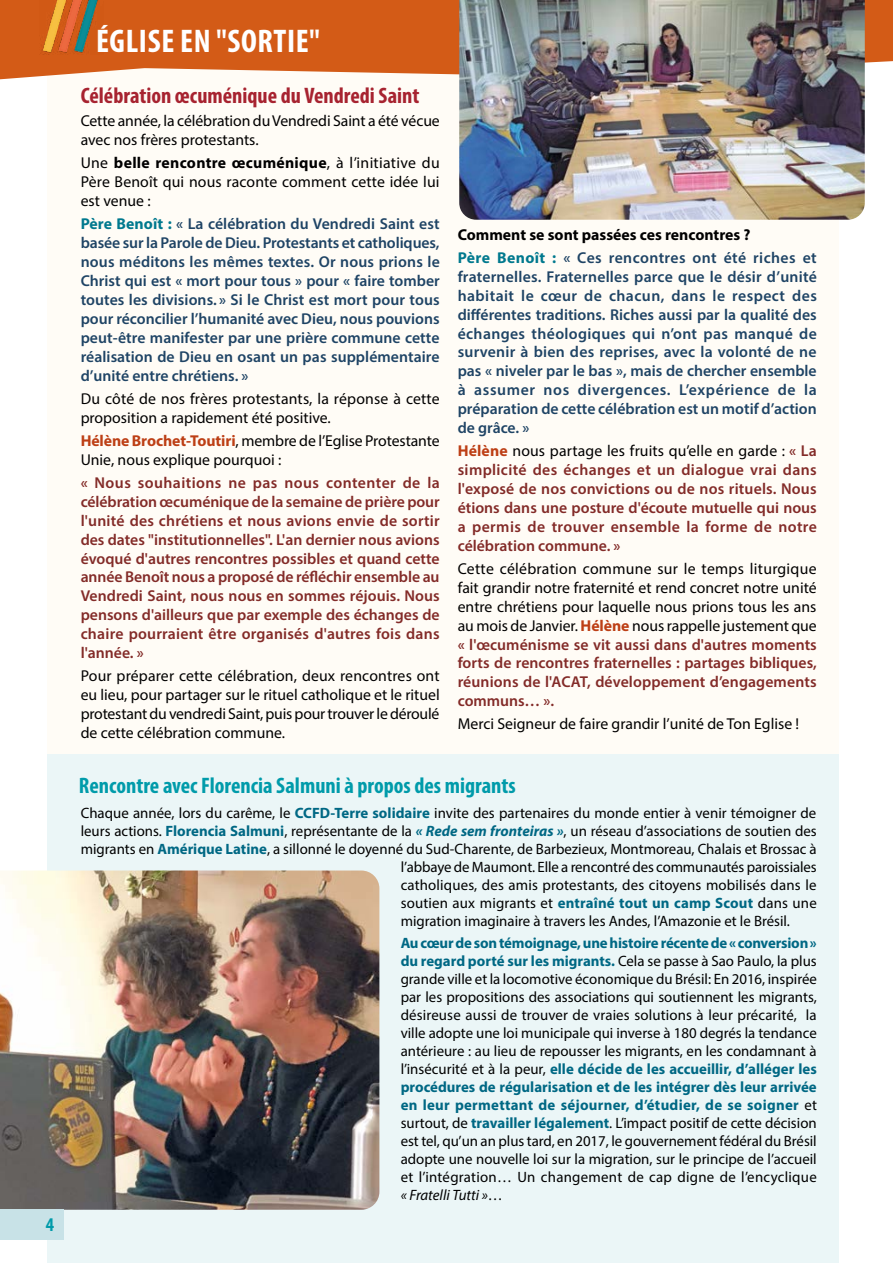
<style>
.page{position:relative;width:893px;height:1263px;background:#fff}
.page>*{position:absolute;margin:0;border:0;box-sizing:border-box;transform-origin:0 0}
.t1{font:700 condensed 32.85px "Myriad Pro";letter-spacing:.02em;color:#fff}
.t2{font:700 condensed 22.5px "Myriad Pro";color:#009baa}
.t3{font:700 condensed 22.5px "Myriad Pro";color:#a72330}
.t4{font:700 condensed 19.5px "Myriad Pro";color:#009baa}
.t5{font:15.75px/18.9px "Myriad Pro";color:#000}
.t6{font:600 15.75px/18.9px "Myriad Pro";color:#1f4465;text-align:justify}
.t7{font:600 15.75px/18.9px "Myriad Pro";letter-spacing:.015em;color:#832b28;text-align:justify}
.t8{font:700 15.75px/23.1px "Myriad Pro";color:#000}
.t9{font:15px/18px "Myriad Pro";color:#000;text-align:justify}
.s1{font-weight:700}
.s2{font-weight:700;color:#00798e}
.s3{font-weight:700;color:#bd3f15}
.s4{color:#00798e}
.s5{font-weight:600;color:#1f4465}
.s6{font-weight:400;color:#000}
.s7{font-weight:600;color:#832b28}
.s8{font-weight:700;color:#006884}
.s9{font-weight:700;font-style:italic;color:#006884}
.s10{font-style:italic}
</style>
<div class="page">
<div style="left:47px;top:754px;width:792px;height:509px;background:#ebf6f7"></div>
<div style="left:47px;top:64px;width:792px;height:690px;background:#fffcf6"></div>
<svg style="left:0;top:0;width:893px;height:79px;background:#d76c2e"></svg>
<img style="left:39px;top:0;width:65px;height:54px">
<img style="left:459px;top:0;width:406px;height:220px">
<img style="left:0;top:870px;width:379px;height:340px">
<div style="left:0;top:1210px;width:64px;height:30px;background:#c8e2e7"></div>
<h3 class="t4" style="left:46px;top:1212px;width:10px">4</h3>
<h1 class="t1" style="left:96px;top:20px;width:226px">ÉGLISE EN "SORTIE"</h1>
<h2 class="t3" style="left:81px;top:82px;width:340px">Célébration œcuménique du Vendredi Saint</h2>
<p class="t5" style="left:81px;top:111px;width:361px">Cette année, la célébration du Vendredi Saint a été vécue avec nos frères protestants.</p>
<p class="t5" style="left:81px;top:153px;width:361px;text-align:justify">Une <span class="s1">belle rencontre œcuménique</span>, à l’initiative du Père Benoît qui nous raconte comment cette idée lui est venue :</p>
<p class="t6" style="left:81px;top:214px;width:361px"><span class="s2">Père Benoît :</span> « La célébration du Vendredi Saint est basée sur la Parole de Dieu. Protestants et catholiques, nous méditons les mêmes textes. Or nous prions le Christ qui est « mort pour tous » pour « faire tomber toutes les divisions. » Si le Christ est mort pour tous pour réconcilier l’humanité avec Dieu, nous pouvions peut-être manifester par une prière commune cette réalisation de Dieu en osant un pas supplémentaire d’unité entre chrétiens. »</p>
<p class="t5" style="left:81px;top:389px;width:361px">Du côté de nos frères protestants, la réponse à cette proposition a rapidement été positive.</p>
<p class="t5" style="left:81px;top:431px;width:361px"><span class="s3">Hélène Brochet-Toutiri</span>, membre de l’Eglise Protestante<br>Unie, nous explique pourquoi :</p>
<p class="t7" style="left:81px;top:473px;width:361px">« Nous souhaitions ne pas nous contenter de la célébration œcuménique de la semaine de prière pour l'unité des chrétiens et nous avions envie de sortir des dates "institutionnelles". L'an dernier nous avions évoqué d'autres rencontres possibles et quand cette année Benoît nous a proposé de réfléchir ensemble au Vendredi Saint, nous nous en sommes réjouis. Nous pensons d'ailleurs que par exemple des échanges de chaire pourraient être organisés d'autres fois dans l'année. »</p>
<p class="t5" style="left:81px;top:666px;width:361px;text-align:justify">Pour préparer cette célébration, deux rencontres ont eu lieu, pour partager sur le rituel catholique et le rituel protestant du vendredi Saint, puis pour trouver le déroulé de cette célébration commune.</p>
<p class="t8" style="left:458px;top:222px;width:360px">Comment se sont passées ces rencontres ?<br><span class="s4">Père Benoît :</span> <span class="s5">« Ces rencontres ont été riches et</span></p>
<p class="t6" style="left:458px;top:267px;width:361px">fraternelles. Fraternelles parce que le désir d’unité habitait le cœur de chacun, dans le respect des différentes traditions. Riches aussi par la qualité des échanges théologiques qui n’ont pas manqué de survenir à bien des reprises, avec la volonté de ne pas « niveler par le bas », mais de chercher ensemble à assumer nos divergences. L’expérience de la préparation de cette célébration est un motif d’action de grâce. »</p>
<p class="t7" style="left:458px;top:441px;width:361px"><span class="s3">Hélène</span> <span class="s6">nous partage les fruits qu’elle en garde :</span> « La simplicité des échanges et un dialogue vrai dans l'exposé de nos convictions ou de nos rituels. Nous étions dans une posture d'écoute mutuelle qui nous a permis de trouver ensemble la forme de notre célébration commune. »</p>
<p class="t5" style="left:458px;top:559px;width:361px;text-align:justify">Cette célébration commune sur le temps liturgique fait grandir notre fraternité et rend concret notre unité entre chrétiens pour laquelle nous prions tous les ans au mois de Janvier. <span class="s3">Hélène</span> nous rappelle justement que <span class="s7">« l'œcuménisme se vit aussi dans d'autres moments forts de rencontres fraternelles : partages bibliques, réunions de l'ACAT, développement d’engagements communs… ».</span></p>
<p class="t5" style="left:458px;top:714px;width:343px">Merci Seigneur de faire grandir l’unité de Ton Eglise !</p>
<h2 class="t2" style="left:79px;top:771px;width:438px">Rencontre avec Florencia Salmuni à propos des migrants</h2>
<p class="t9" style="left:81px;top:804px;width:737px">Chaque année, lors du carême, le <span class="s8">CCFD-Terre solidaire</span> invite des partenaires du monde entier à venir témoigner de</p>
<p class="t9" style="left:81px;top:822px;width:737px">leurs actions. <span class="s8">Florencia Salmuni</span>, représentante de la <span class="s9">« Rede sem fronteiras »</span>, un réseau d’associations de soutien des</p>
<p class="t9" style="left:81px;top:840px;width:737px">migrants en <span class="s8">Amérique Latine</span>, a sillonné le doyenné du Sud-Charente, de Barbezieux, Montmoreau, Chalais et Brossac à</p>
<p class="t9" style="left:401px;top:858px;width:418px">l’abbaye de Maumont. Elle a rencontré des communautés paroissiales</p>
<p class="t9" style="left:401px;top:876px;width:417px">catholiques, des amis protestants, des citoyens mobilisés dans le</p>
<p class="t9" style="left:401px;top:894px;width:418px">soutien aux migrants et <span class="s8">entraîné tout un camp Scout</span> dans une</p>
<p class="t9" style="left:401px;top:912px;width:391px">migration imaginaire à travers les Andes, l’Amazonie et le Brésil.</p>
<p class="t9" style="left:401px;top:934px;width:418px"><span class="s8">Au cœur de son témoignage, une histoire récente de «conversion» du regard porté sur les migrants.</span> Cela se passe à Sao Paulo, la plus grande ville et la locomotive économique du Brésil: En 2016, inspirée par les propositions des associations qui soutiennent les migrants, désireuse aussi de trouver de vraies solutions à leur précarité, la ville adopte une loi municipale qui inverse à 180 degrés la tendance antérieure : au lieu de repousser les migrants, en les condamnant à l’insécurité et à la peur, <span class="s8">elle décide de les accueillir, d’alléger les procédures de régularisation et de les intégrer dès leur arrivée en leur permettant de séjourner, d’étudier, de se soigner</span> et surtout, de <span class="s8">travailler légalement</span>. L’impact positif de cette décision est tel, qu’un an plus tard, en 2017, le gouvernement fédéral du Brésil adopte une nouvelle loi sur la migration, sur le principe de l’accueil et l’intégration… Un changement de cap digne de l’encyclique <span class="s10">« Fratelli Tutti »</span>…</p>
</div>
